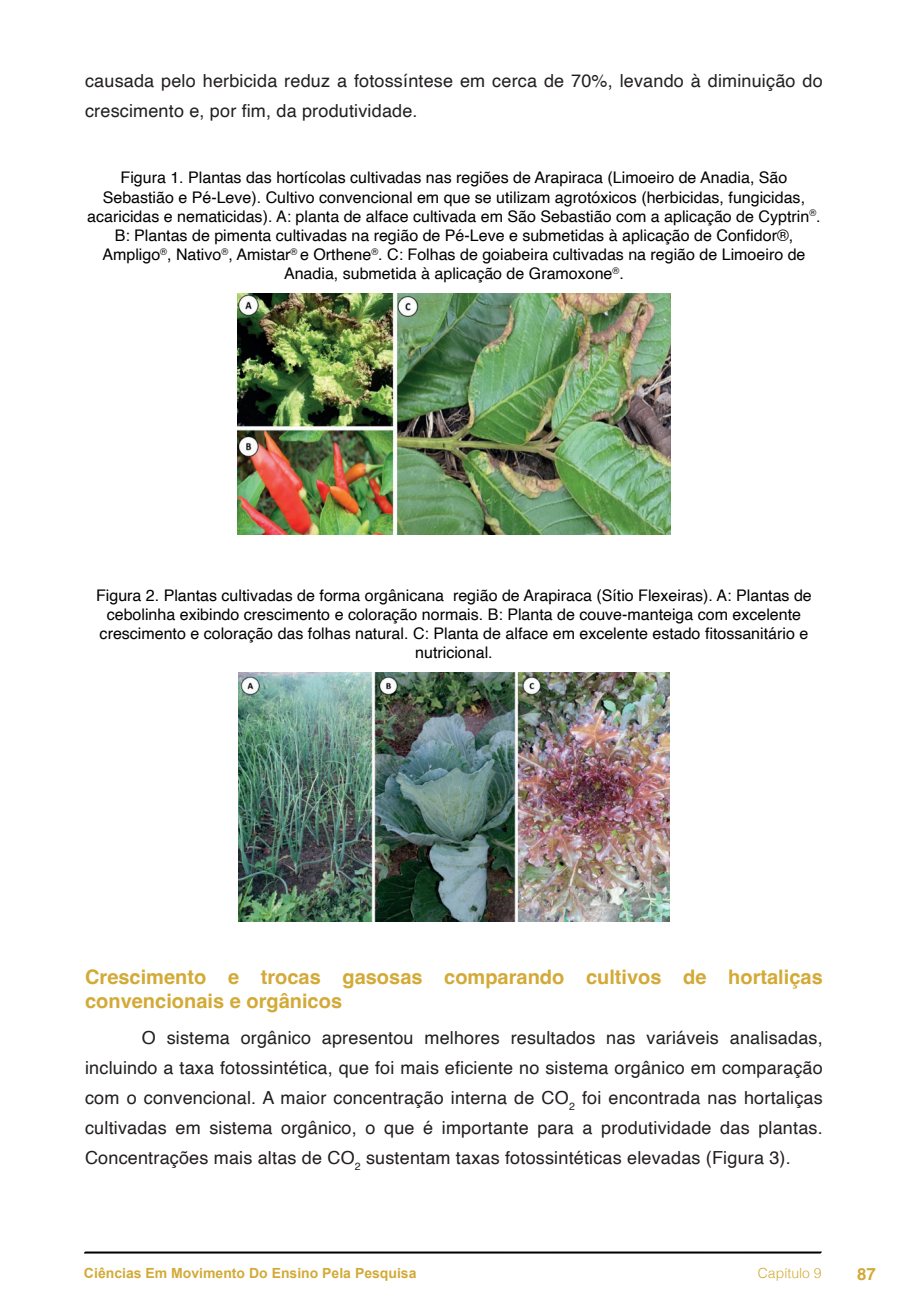
<style>
.page{position:relative;width:908px;height:1304px;background:#fff}
.page>*{position:absolute;margin:0;border:0;box-sizing:border-box;transform-origin:0 0}
.t1{font:700 20px/24px "Helvetica";color:#d3aa38}
.t2{font:18px/30px "Helvetica";letter-spacing:.01em;color:#231f20}
.t3{font:700 16.8px "Helvetica";color:#d3aa38}
.t4{font:16px/19.2px "Helvetica";color:#000;text-align:center}
.t5{font:700 14px "Arial";color:#d3aa38}
.t6{font:300 14px "Helvetica";color:#d3aa38}
</style>
<div class="page">
<svg style="left:84px;top:1251px;width:737px;height:3px;background:#515151"></svg>
<img style="left:238px;top:294px;width:432px;height:240px">
<img style="left:238px;top:673px;width:431px;height:248px">
<p class="t2" style="left:85px;top:66px;width:738px">causada pelo herbicida reduz a fotossíntese em cerca de 70%, levando à diminuição do crescimento e, por fim, da produtividade.</p>
<p class="t4" style="left:87px;top:169px;width:734px">Figura 1. Plantas das hortícolas cultivadas nas regiões de Arapiraca (Limoeiro de Anadia, São Sebastião e Pé-Leve). Cultivo convencional em que se utilizam agrotóxicos (herbicidas, fungicidas, acaricidas e nematicidas). A: planta de alface cultivada em São Sebastião com a aplicação de Cyptrin<sup>®</sup>.<br>B: Plantas de pimenta cultivadas na região de Pé-Leve e submetidas à aplicação de Confidor®, Ampligo<sup>®</sup>, Nativo<sup>®</sup>, Amistar<sup>®</sup> e Orthene<sup>®</sup>. C: Folhas de goiabeira cultivadas na região de Limoeiro de Anadia, submetida à aplicação de Gramoxone<sup>®</sup>.</p>
<p class="t4" style="left:96px;top:586px;width:717px">Figura 2. Plantas cultivadas de forma orgânicana região de Arapiraca (Sítio Flexeiras). A: Plantas de cebolinha exibindo crescimento e coloração normais. B: Planta de couve-manteiga com excelente crescimento e coloração das folhas natural. C: Planta de alface em excelente estado fitossanitário e nutricional.</p>
<p class="t1" style="left:85px;top:967px;width:738px">Crescimento e trocas gasosas comparando cultivos de hortaliças convencionais e orgânicos</p>
<p class="t2" style="left:85px;top:1023px;width:738px;text-align:justify;text-indent:57px">O sistema orgânico apresentou melhores resultados nas variáveis analisadas, incluindo a taxa fotossintética, que foi mais eficiente no sistema orgânico em comparação com o convencional. A maior concentração interna de CO<sub>2</sub> foi encontrada nas hortaliças cultivadas em sistema orgânico, o que é importante para a produtividade das plantas.<br>Concentrações mais altas de CO<sub>2</sub> sustentam taxas fotossintéticas elevadas (Figura 3).</p>
<p class="t5" style="left:84px;top:1264px;width:334px">Ciências Em Movimento Do Ensino Pela Pesquisa</p>
<p class="t6" style="left:757px;top:1261px;width:65px">Capítulo 9</p>
<p class="t3" style="left:856px;top:1264px;width:20px">87</p>
</div>
